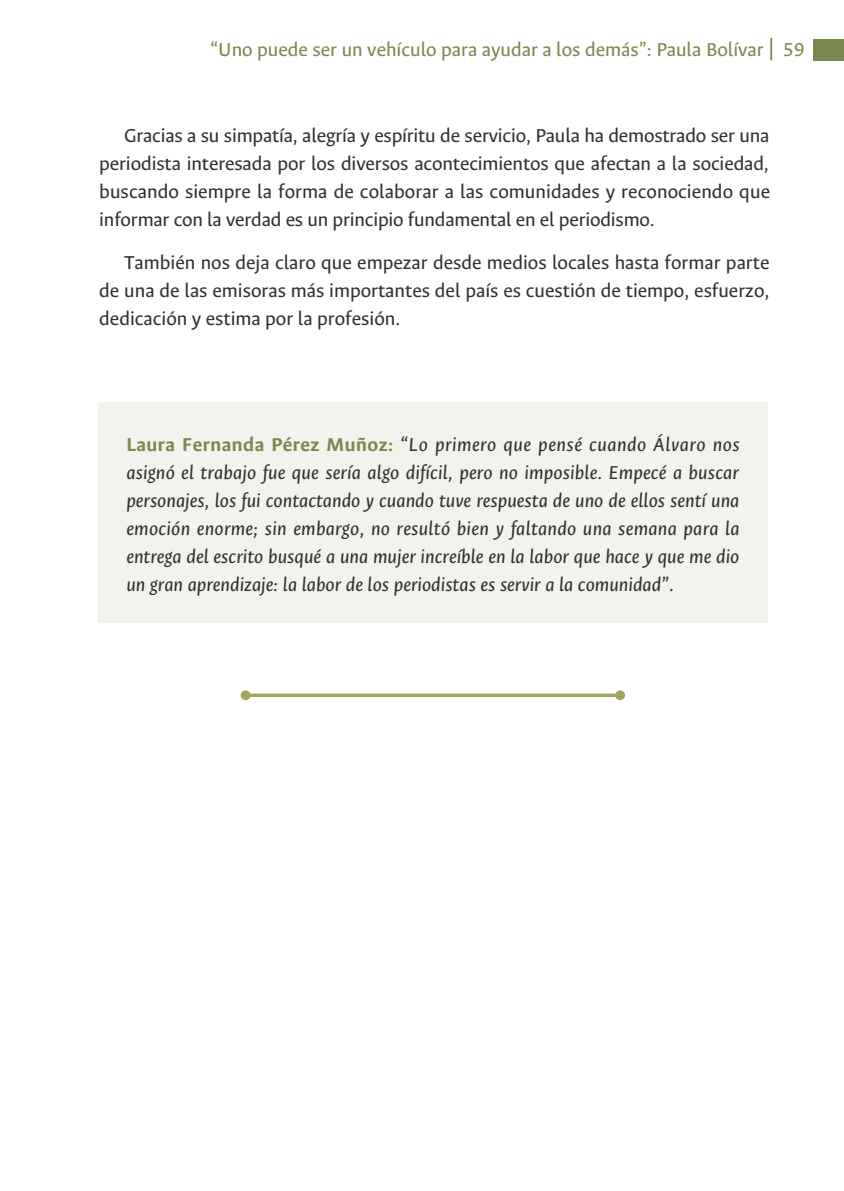
<style>
.page{position:relative;width:844px;height:1191px;background:#fff}
.page>*{position:absolute;margin:0;border:0;box-sizing:border-box;transform-origin:0 0}
.t1{font:21px/28px "Ancizar Sans";letter-spacing:-.005em;color:#333;text-align:justify}
.t2{font:italic 21px/28px "Ancizar Sans";color:#333;text-align:justify}
.t3{font:21px "Ancizar Sans";color:#7a8a4e}
.s1{font-weight:700;font-style:normal;color:#7a8a4e}
</style>
<div class="page">
<hr style="left:770px;top:38px;width:2px;height:22px;background:#7a8a4e">
<div style="left:813px;top:39px;width:30px;height:21px;background:#7a8a4e"></div>
<div style="left:98px;top:402px;width:669px;height:221px;background:#f2f3ed"></div>
<svg style="left:250px;top:693px;width:365px;height:4px"></svg>
<div style="left:241px;top:690px;width:9px;height:10px;background:#a2a65a;border-radius:50%"></div>
<div style="left:615px;top:690px;width:10px;height:10px;background:#a2a65a;border-radius:50%"></div>
<p class="t3" style="left:210px;top:38px;width:555px">“Uno puede ser un vehículo para ayudar a los demás”: Paula Bolívar</p>
<p class="t3" style="left:782px;top:38px;width:24px">59</p>
<p class="t1" style="left:99px;top:122px;width:672px;text-indent:25px">Gracias a su simpatía, alegría y espíritu de servicio, Paula ha demostrado ser una periodista interesada por los diversos acontecimientos que afectan a la sociedad, buscando siempre la forma de colaborar a las comunidades y reconociendo que informar con la verdad es un principio fundamental en el periodismo.</p>
<p class="t1" style="left:99px;top:249px;width:671px;text-indent:25px">También nos deja claro que empezar desde medios locales hasta formar parte de una de las emisoras más importantes del país es cuestión de tiempo, esfuerzo, dedicación y estima por la profesión.</p>
<p class="t2" style="left:126px;top:430px;width:614px"><span class="s1">Laura Fernanda Pérez Muñoz:</span> “Lo primero que pensé cuando Álvaro nos asignó el trabajo fue que sería algo difícil, pero no imposible. Empecé a buscar personajes, los fui contactando y cuando tuve respuesta de uno de ellos sentí una emoción enorme; sin embargo, no resultó bien y faltando una semana para la entrega del escrito busqué a una mujer increíble en la labor que hace y que me dio un gran aprendizaje: la labor de los periodistas es servir a la comunidad”.</p>
</div>
